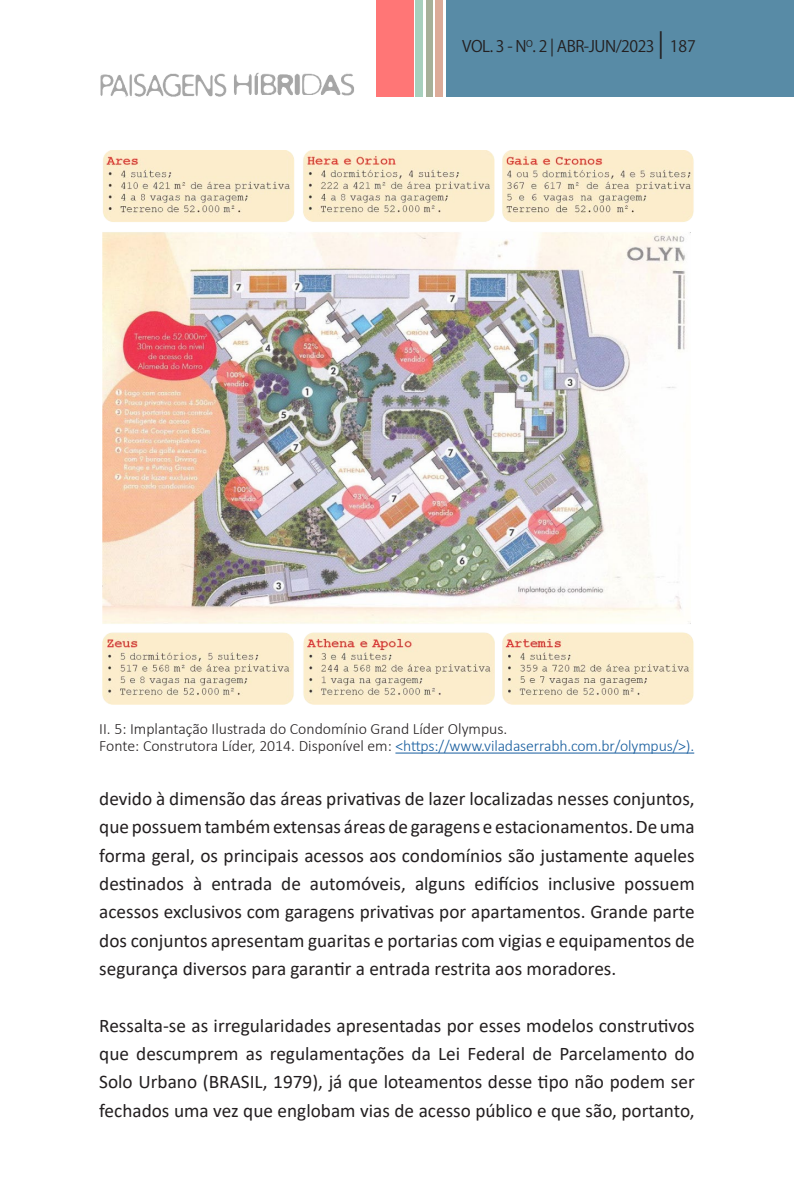
<style>
.page{position:relative;width:794px;height:1191px;background:#fff}
.page>*{position:absolute;margin:0;border:0;box-sizing:border-box;transform-origin:0 0}
.t1{font:19.25px/28.3px "Calibri";color:#231f20;text-align:justify}
.t2{font:300 15.75px "Calibri";letter-spacing:-.01em;color:#175d9e}
.t3{font:300 15.75px "Calibri";color:#231f20}
.t4{font:15.75px "Koz Go Pr 6 N";letter-spacing:-.03em;color:#231f20}
.s1{font-size:24.5px}
.s2{color:#231f20}
</style>
<div class="page">
<div style="left:446px;top:0;width:348px;height:97px;background:#588ba6"></div>
<div style="left:416px;top:0;width:7px;height:97px;background:#a7d0bd"></div>
<div style="left:426px;top:0;width:6px;height:97px;background:#a6b099"></div>
<div style="left:435px;top:0;width:7px;height:97px;background:#dcab99"></div>
<div style="left:376px;top:0;width:37px;height:97px;background:#ff7676"></div>
<img style="left:100px;top:72px;width:254px;height:25px">
<img style="left:103px;top:150px;width:591px;height:555px">
<hr style="left:395px;top:752px;width:299px;height:1px;background:#175d9e">
<p class="t4" style="left:462px;top:37px;width:235px">VOL. 3 - N<sup>O</sup>. 2 | ABR-JUN/2023 <span class="s1">|</span> 187</p>
<p class="t3" style="left:99px;top:718px;width:410px">II. 5: Implantação Ilustrada do Condomínio Grand Líder Olympus.</p>
<p class="t2" style="left:99px;top:736px;width:596px"><span class="s2">Fonte: Construtora Líder, 2014. Disponível em:</span> &lt;https://www.viladaserrabh.com.br/olympus/&gt;).</p>
<p class="t1" style="left:99px;top:784px;width:597px">devido à dimensão das áreas privativas de lazer localizadas nesses conjuntos, que possuem também extensas áreas de garagens e estacionamentos. De uma forma geral, os principais acessos aos condomínios são justamente aqueles destinados à entrada de automóveis, alguns edifícios inclusive possuem acessos exclusivos com garagens privativas por apartamentos. Grande parte dos conjuntos apresentam guaritas e portarias com vigias e equipamentos de segurança diversos para garantir a entrada restrita aos moradores.</p>
<p class="t1" style="left:99px;top:1010px;width:597px">Ressalta-se as irregularidades apresentadas por esses modelos construtivos que descumprem as regulamentações da Lei Federal de Parcelamento do Solo Urbano (BRASIL, 1979), já que loteamentos desse tipo não podem ser fechados uma vez que englobam vias de acesso público e que são, portanto,</p>
</div>
